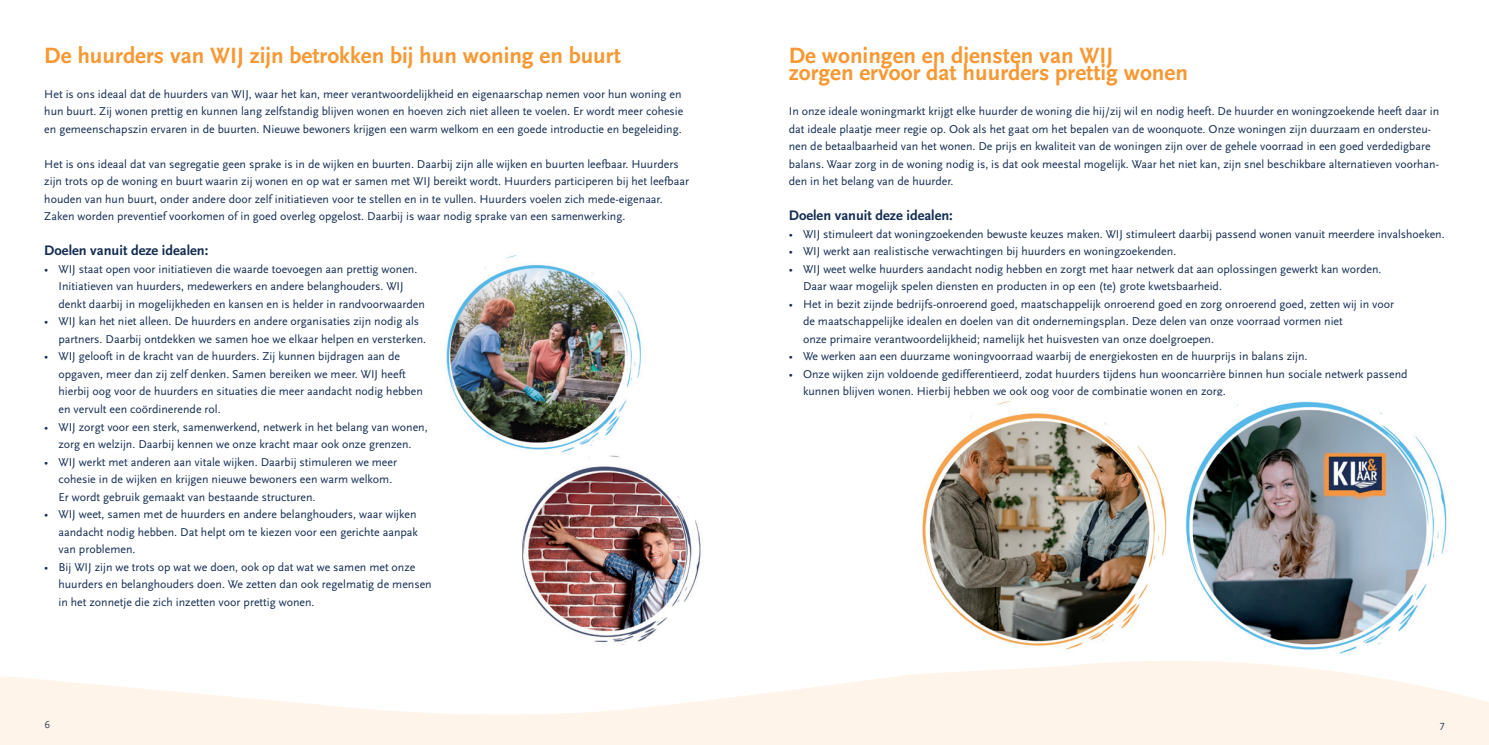
<style>
.page{position:relative;width:1489px;height:745px;background:#fff}
.page>*{position:absolute;margin:0;border:0;box-sizing:border-box;transform-origin:0 0}
.t1{font:700 23.12px "Scala Sans";color:#f79832}
.t2{font:14.38px "Scala Sans Bold LF";color:#132c52}
.t3{font:11.88px/17.5px "Scala Sans";color:#132c52}
.t4{font:10.62px "Scala Sans";color:#132c52}
</style>
<div class="page">
<svg style="left:0;top:661px;width:1488px;height:83px;fill:#fef4ea"></svg>
<img style="left:446px;top:255px;width:195px;height:198px">
<img style="left:522px;top:455px;width:179px;height:190px">
<img style="left:922px;top:400px;width:245px;height:250px">
<img style="left:1185px;top:401px;width:262px;height:253px">
<p class="t1" style="left:44px;top:43px;width:578px">De huurders van WIJ zijn betrokken bij hun woning en buurt</p>
<p class="t3" style="left:44px;top:85px;width:640px">Het is ons ideaal dat de huurders van WIJ, waar het kan, meer verantwoordelijkheid en eigenaarschap nemen voor hun woning en hun buurt. Zij wonen prettig en kunnen lang zelfstandig blijven wonen en hoeven zich niet alleen te voelen. Er wordt meer cohesie</p>
<p class="t3" style="left:44px;top:120px;width:639px">en gemeenschapszin ervaren in de buurten. Nieuwe bewoners krijgen een warm welkom en een goede introductie en begeleiding.</p>
<p class="t3" style="left:44px;top:155px;width:646px">Het is ons ideaal dat van segregatie geen sprake is in de wijken en buurten. Daarbij zijn alle wijken en buurten leefbaar. Huurders zijn trots op de woning en buurt waarin zij wonen en op wat er samen met WIJ bereikt wordt. Huurders participeren bij het leefbaar houden van hun buurt, onder andere door zelf initiatieven voor te stellen en in te vullen. Huurders voelen zich mede-eigenaar.</p>
<p class="t3" style="left:44px;top:208px;width:582px">Zaken worden preventief voorkomen of in goed overleg opgelost. Daarbij is waar nodig sprake van een samenwerking.</p>
<p class="t2" style="left:44px;top:243px;width:165px">Doelen vanuit deze idealen:</p>
<p class="t3" style="left:58px;top:260px;width:368px;text-indent:-14px">• WIJ staat open voor initiatieven die waarde toevoegen aan prettig wonen.<br>Initiatieven van huurders, medewerkers en andere belanghouders. WIJ denkt daarbij in mogelijkheden en kansen en is helder in randvoorwaarden</p>
<p class="t3" style="left:58px;top:313px;width:369px;text-indent:-14px">• WIJ kan het niet alleen. De huurders en andere organisaties zijn nodig als partners. Daarbij ontdekken we samen hoe we elkaar helpen en versterken.</p>
<p class="t3" style="left:58px;top:348px;width:366px;text-indent:-14px">• WIJ gelooft in de kracht van de huurders. Zij kunnen bijdragen aan de opgaven, meer dan zij zelf denken. Samen bereiken we meer. WIJ heeft hierbij oog voor de huurders en situaties die meer aandacht nodig hebben en vervult een coördinerende rol.</p>
<p class="t3" style="left:44px;top:418px;width:385px;text-align:center">• WIJ zorgt voor een sterk, samenwerkend, netwerk in het belang van wonen, zorg en welzijn. Daarbij kennen we onze kracht maar ook onze grenzen.</p>
<p class="t3" style="left:58px;top:453px;width:340px;text-indent:-14px">• WIJ werkt met anderen aan vitale wijken. Daarbij stimuleren we meer cohesie in de wijken en krijgen nieuwe bewoners een warm welkom.</p>
<p class="t3" style="left:58px;top:488px;width:258px">Er wordt gebruik gemaakt van bestaande structuren.</p>
<p class="t3" style="left:58px;top:505px;width:361px;text-align:justify;text-indent:-14px">• WIJ weet, samen met de huurders en andere belanghouders, waar wijken aandacht nodig hebben. Dat helpt om te kiezen voor een gerichte aanpak van problemen.</p>
<p class="t3" style="left:58px;top:558px;width:375px;text-indent:-14px">• Bij WIJ zijn we trots op wat we doen, ook op dat wat we samen met onze huurders en belanghouders doen. We zetten dan ook regelmatig de mensen in het zonnetje die zich inzetten voor prettig wonen.</p>
<p class="t1" style="left:788px;top:43px;width:326px">De woningen en diensten van WIJ</p>
<p class="t1" style="left:788px;top:60px;width:400px">zorgen ervoor dat huurders prettig wonen</p>
<p class="t3" style="left:788px;top:103px;width:652px">In onze ideale woningmarkt krijgt elke huurder de woning die hij/zij wil en nodig heeft. De huurder en woningzoekende heeft daar in dat ideale plaatje meer regie op. Ook als het gaat om het bepalen van de woonquote. Onze woningen zijn duurzaam en ondersteu&shy;nen de betaalbaarheid van het wonen. De prijs en kwaliteit van de woningen zijn over de gehele voorraad in een goed verdedigbare balans. Waar zorg in de woning nodig is, is dat ook meestal mogelijk. Waar het niet kan, zijn snel beschikbare alternatieven voorhan&shy;den in het belang van de huurder.</p>
<p class="t2" style="left:788px;top:208px;width:165px">Doelen vanuit deze idealen:</p>
<p class="t3" style="left:788px;top:225px;width:657px">• WIJ stimuleert dat woningzoekenden bewuste keuzes maken. WIJ stimuleert daarbij passend wonen vanuit meerdere invalshoeken.</p>
<p class="t3" style="left:788px;top:243px;width:389px">• WIJ werkt aan realistische verwachtingen bij huurders en woningzoekenden.</p>
<p class="t3" style="left:788px;top:260px;width:594px">• WIJ weet welke huurders aandacht nodig hebben en zorgt met haar netwerk dat aan oplossingen gewerkt kan worden.</p>
<p class="t3" style="left:803px;top:278px;width:420px">Daar waar mogelijk spelen diensten en producten in op een (te) grote kwetsbaarheid.</p>
<p class="t3" style="left:788px;top:295px;width:607px">• Het in bezit zijnde bedrijfs-onroerend goed, maatschappelijk onroerend goed en zorg onroerend goed, zetten wij in voor</p>
<p class="t3" style="left:803px;top:313px;width:541px">de maatschappelijke idealen en doelen van dit ondernemingsplan. Deze delen van onze voorraad vormen niet</p>
<p class="t3" style="left:803px;top:330px;width:412px">onze primaire verantwoordelijkheid; namelijk het huisvesten van onze doelgroepen.</p>
<p class="t3" style="left:788px;top:348px;width:520px">• We werken aan een duurzame woningvoorraad waarbij de energiekosten en de huurprijs in balans zijn.</p>
<p class="t3" style="left:788px;top:365px;width:620px">• Onze wijken zijn voldoende gedifferentieerd, zodat huurders tijdens hun wooncarrière binnen hun sociale netwerk passend</p>
<p class="t3" style="left:803px;top:383px;width:424px">kunnen blijven wonen. Hierbij hebben we ook oog voor de combinatie wonen en zorg.</p>
<p class="t4" style="left:45px;top:718px;width:7px">6</p>
<p class="t4" style="left:1439px;top:718px;width:6px">7</p>
</div>
